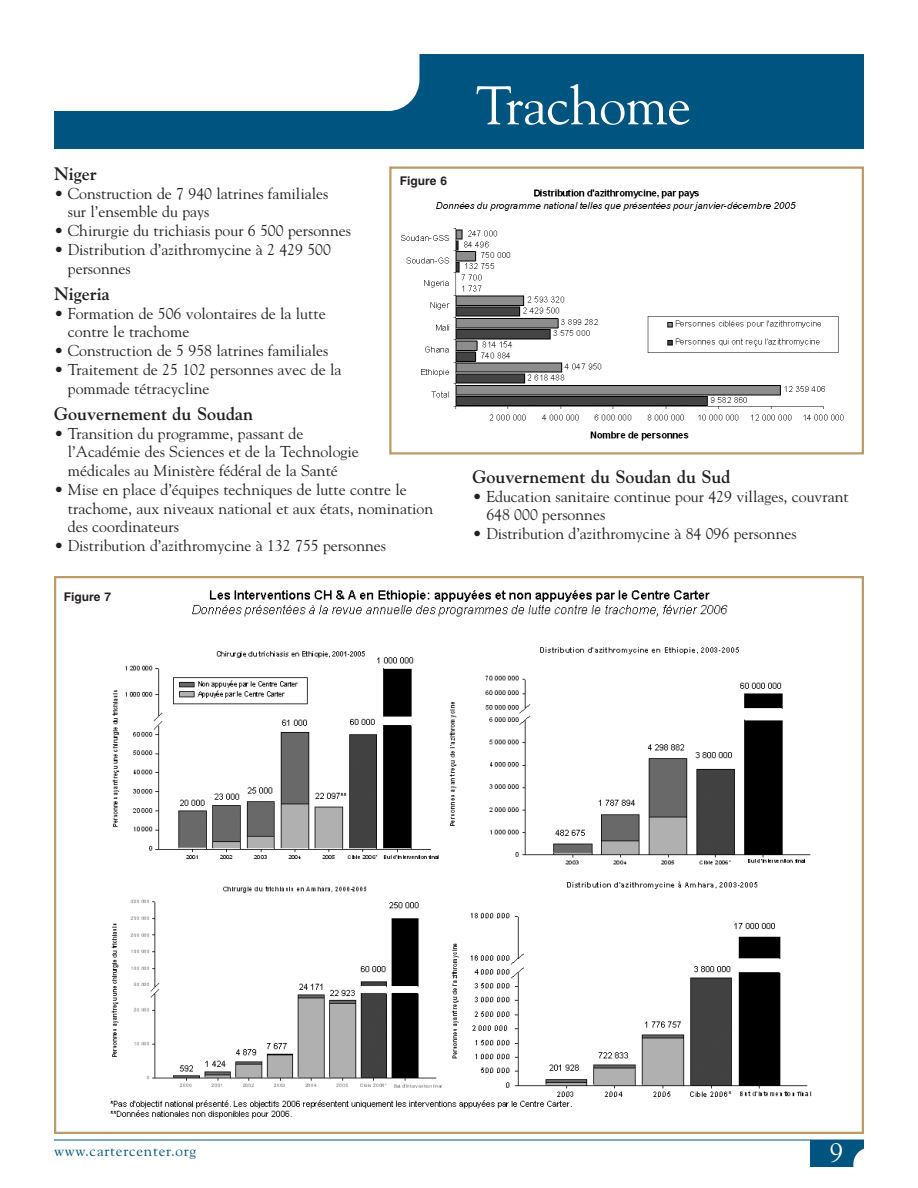
<style>
.page{position:relative;width:918px;height:1188px;background:#fff}
.page>*{position:absolute;margin:0;border:0;box-sizing:border-box;transform-origin:0 0}
.t1{font:54px "Goudy";letter-spacing:-.01em;color:#fff}
.t2{font:27px "Goudy";color:#fff}
.t3{font:18px "Goudy Bold Os F";color:#231f20}
.t4{font:15.75px/18.8px "Goudy";color:#231f20}
.t5{font:15px "Goudy";letter-spacing:.05em;color:#005480}
.t6{font:700 12px "Helvetica";color:#231f20}
</style>
<div class="page">
<div style="left:54px;top:54px;width:810px;height:94px;background:#005480"></div>
<div style="left:810px;top:1140px;width:54px;height:27px;background:#005480"></div>
<div style="left:853px;top:1147px;width:54px;height:34px;background:#fff;border-radius:17px"></div>
<hr style="left:54px;top:1140px;width:810px;height:1px;background:#005480">
<div style="left:54px;top:54px;width:365px;height:57px;background:#fff"></div>
<img style="left:110px;top:590px;width:702px;height:529px">
<div style="left:389px;top:166px;width:475px;height:288px;border:2px solid #bc9b69"></div>
<img style="left:401px;top:189px;width:443px;height:252px">
<div style="left:400px;top:176px;width:76px;height:18px;background:#fff"></div>
<div style="left:68px;top:582px;width:126px;height:16px;background:#fff"></div>
<div style="left:64px;top:592px;width:122px;height:29px;background:#fff"></div>
<p class="t3" style="left:54px;top:167px;width:44px">Niger</p>
<p class="t4" style="left:68px;top:184px;width:262px;text-indent:-14px">• Construction de 7 940 latrines familiales sur l’ensemble du pays</p>
<p class="t4" style="left:54px;top:221px;width:299px">• Chirurgie du trichiasis pour 6 500 personnes</p>
<p class="t4" style="left:68px;top:240px;width:265px;text-indent:-14px">• Distribution d’azithromycine à 2 429 500 personnes</p>
<p class="t3" style="left:54px;top:287px;width:57px">Nigeria</p>
<p class="t4" style="left:68px;top:304px;width:259px;text-indent:-14px">• Formation de 506 volontaires de la lutte contre le trachome</p>
<p class="t4" style="left:54px;top:341px;width:276px">• Construction de 5 958 latrines familiales</p>
<p class="t4" style="left:68px;top:360px;width:275px;text-indent:-14px">• Traitement de 25 102 personnes avec de la pommade tétracycline</p>
<p class="t3" style="left:54px;top:407px;width:201px">Gouvernement du Soudan</p>
<p class="t4" style="left:68px;top:424px;width:293px;text-indent:-14px">• Transition du programme, passant de l’Académie des Sciences et de la Technologie médicales au Ministère fédéral de la Santé</p>
<p class="t4" style="left:68px;top:480px;width:367px;text-indent:-14px">• Mise en place d’équipes techniques de lutte contre le trachome, aux niveaux national et aux états, nomination des coordinateurs</p>
<p class="t4" style="left:54px;top:536px;width:334px">• Distribution d’azithromycine à 132 755 personnes</p>
<p class="t6" style="left:400px;top:176px;width:49px">Figure 6</p>
<p class="t6" style="left:64px;top:592px;width:49px">Figure 7</p>
<h1 class="t1" style="left:476px;top:74px;width:217px">Trachome</h1>
<p class="t3" style="left:472px;top:470px;width:260px">Gouvernement du Soudan du Sud</p>
<p class="t4" style="left:486px;top:487px;width:364px;text-indent:-14px">• Education sanitaire continue pour 429 villages, couvrant<br>648 000 personnes</p>
<p class="t4" style="left:472px;top:524px;width:326px">• Distribution d’azithromycine à 84 096 personnes</p>
<p class="t5" style="left:54px;top:1142px;width:144px">www.cartercenter.org</p>
<h2 class="t2" style="left:830px;top:1137px;width:15px">9</h2>
</div>
